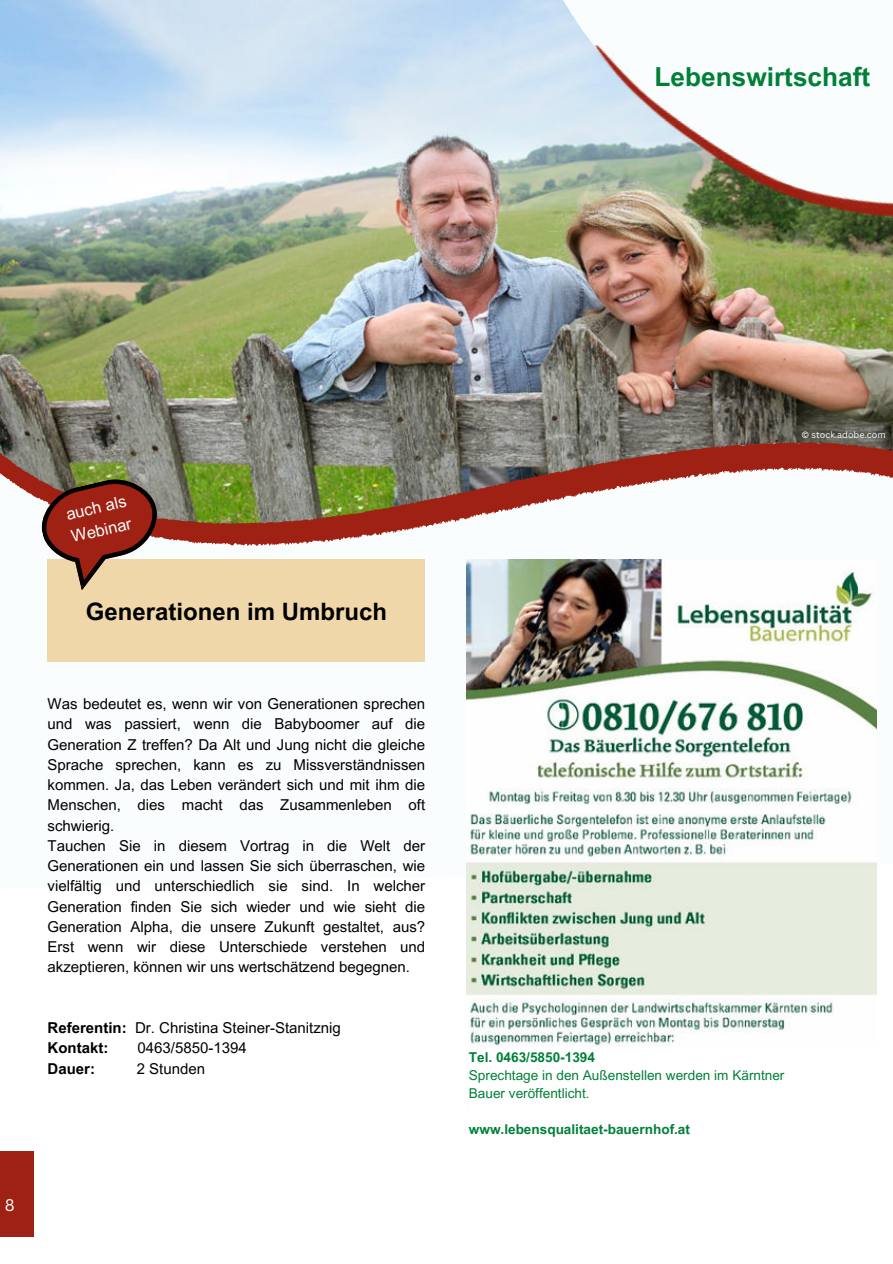
<style>
.page{position:relative;width:893px;height:1264px;background:#fff}
.page>*{position:absolute;margin:0;border:0;box-sizing:border-box;transform-origin:0 0}
.t1{font:700 26.25px "Arial MT Pro";color:#008037}
.t2{font:700 24px "Arial MT Pro";color:#000}
.t3{font:16.5px/22.5px "Arial MT Pro";color:#fafdfd}
.t4{font:16.5px "Canva Sans";color:#fafdfd}
.t5{font:15px/20.2px "Arial MT Pro";color:#000}
.t6{font:700 15px "Arial MT Pro";color:#000}
.t7{font:13.65px/18px "Arial MT Pro";color:#008037}
.t8{font:700 13.65px "Arial MT Pro";color:#008037}
.t9{font:9px "Canva Sans";color:#fafdfd}
.s1{font-weight:700}
</style>
<div class="page">
<img style="left:0;top:0;width:504px;height:216px">
<svg style="left:504px;top:0;width:90px;height:216px;background:#c7d9dc"></svg>
<img style="left:0;top:216px;width:892px;height:516px">
<div style="left:48px;top:559px;width:377px;height:102px;background:#efd7a9"></div>
<svg style="left:38px;top:475px;width:122px;height:87px;background:#924537"></svg>
<div style="left:0;top:1151px;width:34px;height:86px;background:#9e2113"></div>
<img style="left:466px;top:559px;width:410px;height:487px">
<img style="left:569px;top:45px;width:323px;height:202px">
<h1 class="t1" style="left:654px;top:62px;width:217px">Lebenswirtschaft</h1>
<p class="t3" style="left:64px;top:504px;width:63px;rotate:-13deg">auch als<br>Webinar</p>
<h2 class="t2" style="left:86px;top:597px;width:303px">Generationen im Umbruch</h2>
<p class="t5" style="left:48px;top:694px;width:379px">Was bedeutet es, wenn wir von Generationen sprechen und was passiert, wenn die Babyboomer auf die Generation Z treffen? Da Alt und Jung nicht die gleiche Sprache sprechen, kann es zu Missverständnissen kommen. Ja, das Leben verändert sich und mit ihm die Menschen, dies macht das Zusammenleben oft schwierig.<br>Tauchen Sie in diesem Vortrag in die Welt der Generationen ein und lassen Sie sich überraschen, wie vielfältig und unterschiedlich sie sind. In welcher Generation finden Sie sich wieder und wie sieht die Generation Alpha, die unsere Zukunft gestaltet, aus?<br>Erst wenn wir diese Unterschiede verstehen und akzeptieren, können wir uns wertschätzend begegnen.</p>
<p class="t5" style="left:48px;top:1018px;width:295px"><span class="s1">Referentin:</span> Dr. Christina Steiner-Stanitznig<br><span class="s1">Kontakt:</span></p>
<p class="t5" style="left:138px;top:1038px;width:111px">0463/5850-1394</p>
<p class="t6" style="left:48px;top:1059px;width:49px">Dauer:</p>
<p class="t5" style="left:137px;top:1058px;width:70px">2 Stunden</p>
<p class="t4" style="left:5px;top:1195px;width:11px">8</p>
<p class="t9" style="left:801px;top:429px;width:86px">© stock.adobe.com</p>
<p class="t8" style="left:469px;top:1049px;width:128px">Tel. 0463/5850-1394</p>
<p class="t7" style="left:469px;top:1067px;width:317px">Sprechtage in den Außenstellen werden im Kärntner<br>Bauer veröffentlicht.</p>
<p class="t8" style="left:469px;top:1121px;width:223px">www.lebensqualitaet-bauernhof.at</p>
</div>
